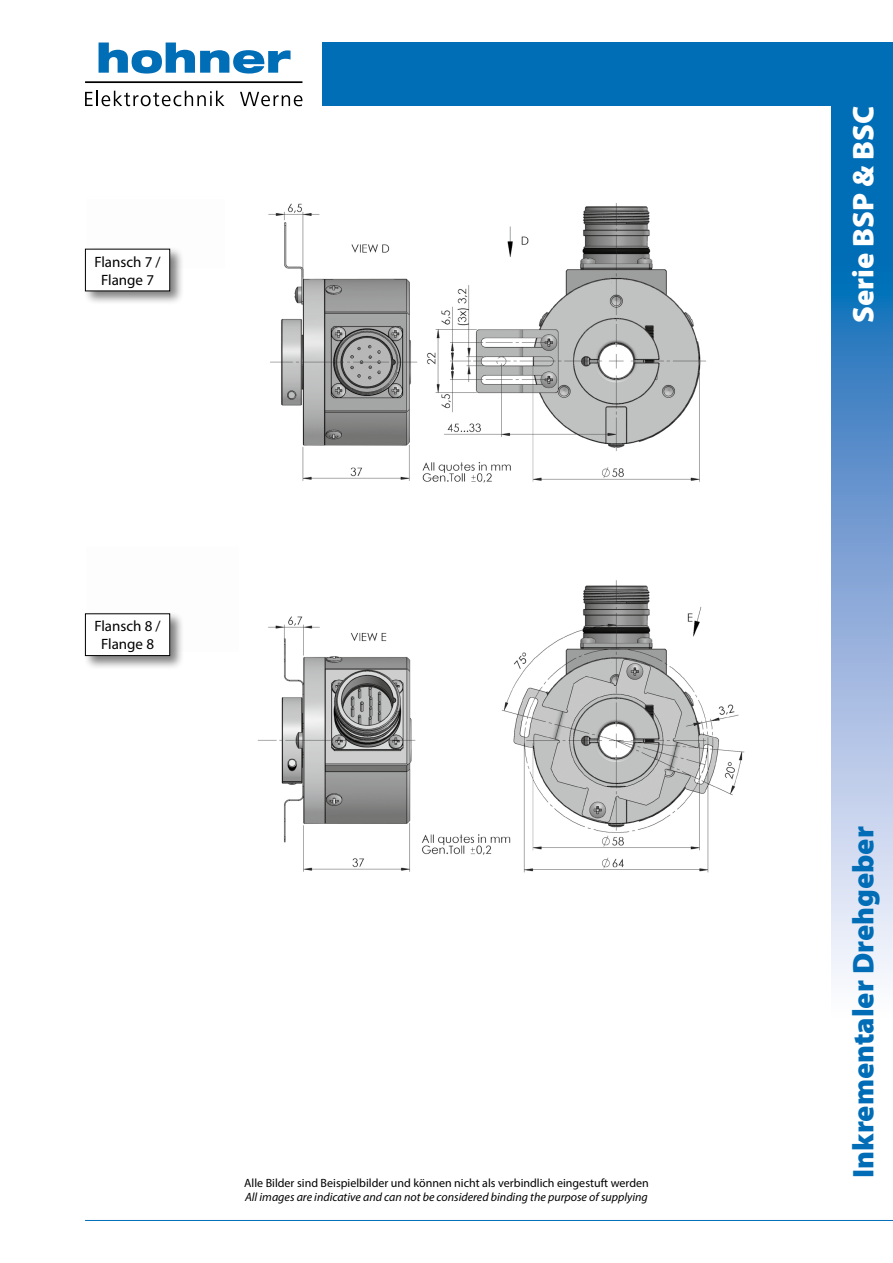
<style>
.page{position:relative;width:893px;height:1263px;background:#fff}
.page>*{position:absolute;margin:0;border:0;box-sizing:border-box;transform-origin:0 0}
.t1{font:900 30px "Myriad Pro";color:#006db6}
.t2{font:900 30px "Myriad Pro";color:#fff}
.t3{font:15px/18px "Myriad Pro";color:#000;text-align:center}
.t4{font:12px "Myriad Pro";color:#000}
.t5{font:italic 12px "Myriad Pro";color:#000}
</style>
<div class="page">
<div style="left:831px;top:43px;width:62px;height:211px;background:#006db7"></div>
<div style="left:323px;top:43px;width:570px;height:63px;background:#006db7"></div>
<svg style="left:831px;top:254px;width:62px;height:725px;background:#89aeda"></svg>
<hr style="left:85px;top:1220px;width:808px;height:1px;background:#006db7">
<svg style="left:99px;top:43px;width:192px;height:31px"></svg>
<svg style="left:85px;top:91px;width:140px;height:15px"></svg>
<svg style="left:240px;top:92px;width:62px;height:14px"></svg>
<hr style="left:85px;top:81px;width:217px;height:2px;background:#000">
<img style="left:257px;top:203px;width:488px;height:670px">
<div style="left:83px;top:247px;width:101px;height:58px;background:#000;opacity:.5"></div>
<div style="left:85px;top:249px;width:85px;height:42px;background:#fff"></div>
<div style="left:85px;top:249px;width:85px;height:42px;border:1px solid #000"></div>
<div style="left:83px;top:611px;width:101px;height:59px;background:#000;opacity:.5"></div>
<div style="left:85px;top:614px;width:85px;height:41px;background:#fff"></div>
<div style="left:85px;top:613px;width:85px;height:43px;border:1px solid #000"></div>
<p class="t3" style="left:94px;top:252px;width:68px">Flansch 7 /<br>Flange 7</p>
<p class="t3" style="left:94px;top:617px;width:68px">Flansch 8 /<br>Flange 8</p>
<p class="t4" style="left:244px;top:1175px;width:406px">Alle Bilder sind Beispielbilder und können nicht als verbindlich eingestuft werden</p>
<p class="t5" style="left:245px;top:1190px;width:404px">All images are indicative and can not be considered binding the purpose of supplying</p>
<h1 class="t2" style="left:843px;top:323px;width:218px;rotate:-90deg">Serie BSP &amp; BSC</h1>
<h1 class="t1" style="left:843px;top:1178px;width:353px;rotate:-90deg">Inkrementaler Drehgeber</h1>
</div>
